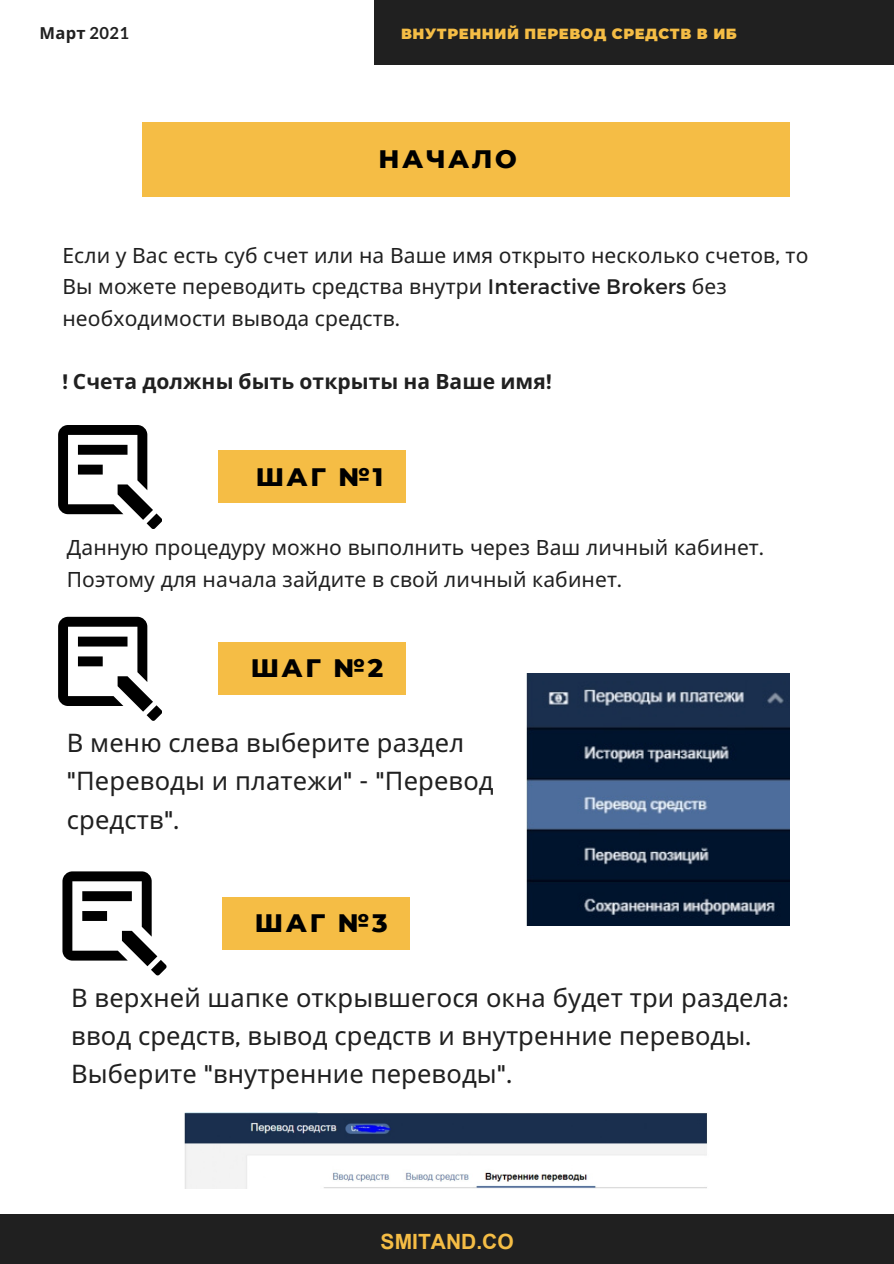
<style>
.page{position:relative;width:894px;height:1264px;background:#fff}
.page>*{position:absolute;margin:0;border:0;box-sizing:border-box;transform-origin:0 0}
.t1{font:800 25.8px "Montserrat";letter-spacing:.1em;color:#000}
.t2{font:25.5px/38.2px "Noto Sans";letter-spacing:.005em;color:#202020}
.t3{font:21px/31.5px "Noto Sans";letter-spacing:.005em;color:#202020}
.t4{font:700 21px "Noto Sans";letter-spacing:.005em;color:#202020}
.t5{font:700 21px "Arial";color:#f5bd45}
.t6{font:700 16.5px "Noto Sans";color:#202020}
.t7{font:900 14.7px "Montserrat";letter-spacing:.04em;color:#f5bd45}
.s1{font-family:"Lato"}
.s2{font-family:"Montserrat"}
</style>
<div class="page">
<div style="left:0;top:1214px;width:893px;height:49px;background:#202020"></div>
<div style="left:374px;top:0;width:519px;height:65px;background:#202020"></div>
<div style="left:142px;top:122px;width:647px;height:74px;background:#f5bd45"></div>
<div style="left:218px;top:450px;width:187px;height:53px;background:#f5bd45"></div>
<svg style="left:58px;top:425px;width:104px;height:103px"></svg>
<div style="left:218px;top:642px;width:187px;height:53px;background:#f5bd45"></div>
<svg style="left:58px;top:617px;width:104px;height:103px"></svg>
<img style="left:526px;top:673px;width:263px;height:252px">
<div style="left:222px;top:896px;width:187px;height:53px;background:#f5bd45"></div>
<svg style="left:62px;top:871px;width:104px;height:104px"></svg>
<img style="left:184px;top:1112px;width:523px;height:76px">
<p class="t6" style="left:39px;top:21px;width:91px">Март <span class="s1">2021</span></p>
<p class="t7" style="left:401px;top:25px;width:337px">ВНУТРЕННИЙ ПЕРЕВОД СРЕДСТВ В ИБ</p>
<p class="t1" style="left:378px;top:143px;width:140px">НАЧАЛО</p>
<p class="t3" style="left:62px;top:239px;width:747px">Если у Вас есть суб счет или на Ваше имя открыто несколько счетов<span class="s2">,</span> то<br>Вы можете переводить средства внутри <span class="s2">Interactive Brokers</span> без необходимости вывода средств<span class="s2">.</span></p>
<p class="t4" style="left:62px;top:366px;width:490px"><span class="s2">!</span> Счета должны быть открыты на Ваше имя<span class="s2">!</span></p>
<p class="t1" style="left:255px;top:460px;width:129px">ШАГ №1</p>
<p class="t3" style="left:67px;top:531px;width:698px">Данную процедуру можно выполнить через Ваш личный кабинет<span class="s2">.<br></span>Поэтому для начала зайдите в свой личный кабинет<span class="s2">.</span></p>
<p class="t1" style="left:250px;top:652px;width:134px">ШАГ №2</p>
<p class="t2" style="left:67px;top:723px;width:428px">В меню слева выберите раздел <span class="s2">"</span>Переводы и платежи<span class="s2">" - "</span>Перевод средств<span class="s2">".</span></p>
<p class="t1" style="left:255px;top:907px;width:134px">ШАГ №3</p>
<p class="t2" style="left:71px;top:977px;width:718px">В верхней шапке открывшегося окна будет три раздела<span class="s2">: </span>ввод средств<span class="s2">,</span> вывод средств и внутренние переводы<span class="s2">.<br></span>Выберите <span class="s2">"</span>внутренние переводы<span class="s2">".</span></p>
<p class="t5" style="left:380px;top:1226px;width:134px">SMITAND.CO</p>
</div>
